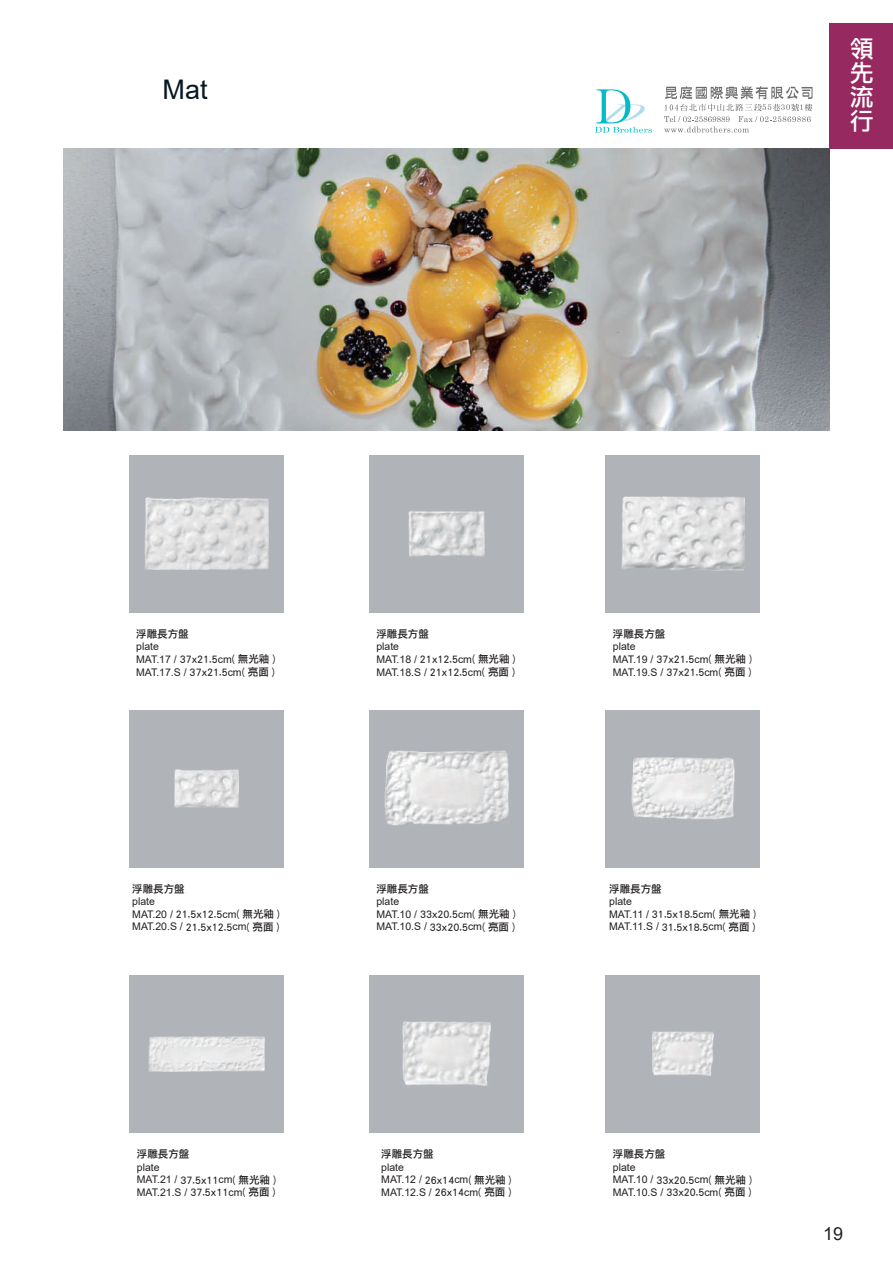
<style>
.page{position:relative;width:893px;height:1263px;background:#fff}
.page>*{position:absolute;margin:0;border:0;box-sizing:border-box;transform-origin:0 0}
.t1{font:27px "Arial";color:#071822}
.t2{font:24px/24px "DF Li Hei Md HK BF";color:#fff;text-align:justify}
.t3{font:18px "Arial";color:#231f20}
.t4{font:10.5px/12.6px "DF Li Hei Md HK BF";color:#231f20}
.t5{font:10.5px "Arial";color:#231f20}
.s1{font-family:"Arial"}
.s2{font-family:"DF Li Hei Md HK BF"}
</style>
<div class="page">
<div style="left:829px;top:23px;width:64px;height:126px;background:#952960"></div>
<svg style="left:664px;top:86px;width:148px;height:47px"></svg>
<svg style="left:595px;top:89px;width:57px;height:44px"></svg>
<img style="left:64px;top:149px;width:765px;height:282px">
<div style="left:129px;top:455px;width:154px;height:157px;background:#b0b4b9"></div>
<img style="left:145px;top:497px;width:123px;height:73px">
<div style="left:369px;top:455px;width:155px;height:157px;background:#b0b4b9"></div>
<img style="left:408px;top:511px;width:76px;height:45px">
<div style="left:606px;top:455px;width:154px;height:157px;background:#b0b4b9"></div>
<img style="left:621px;top:496px;width:123px;height:74px">
<div style="left:129px;top:710px;width:155px;height:157px;background:#b0b4b9"></div>
<img style="left:175px;top:769px;width:64px;height:38px">
<div style="left:369px;top:710px;width:155px;height:157px;background:#b0b4b9"></div>
<img style="left:385px;top:751px;width:123px;height:75px">
<div style="left:606px;top:710px;width:154px;height:157px;background:#b0b4b9"></div>
<img style="left:631px;top:757px;width:103px;height:62px">
<div style="left:129px;top:975px;width:155px;height:157px;background:#b0b4b9"></div>
<img style="left:149px;top:1036px;width:116px;height:35px">
<div style="left:369px;top:975px;width:155px;height:157px;background:#b0b4b9"></div>
<img style="left:402px;top:1022px;width:88px;height:63px">
<div style="left:606px;top:975px;width:154px;height:158px;background:#b0b4b9"></div>
<img style="left:652px;top:1032px;width:61px;height:44px">
<h1 class="t1" style="left:163px;top:71px;width:47px">Mat</h1>
<h2 class="t2" style="left:850px;top:37px;width:25px">領先流行</h2>
<p class="t4" style="left:136px;top:628px;width:54px">浮雕長方盤</p>
<p class="t5" style="left:136px;top:639px;width:24px">plate</p>
<p class="t4" style="left:136px;top:653px;width:141px"><span class="s1">MAT.17 /</span> 37x21.5<span class="s1">cm</span>( 無光釉 )</p>
<p class="t5" style="left:136px;top:665px;width:140px">MAT.17.S / <span class="s2">37x21.5</span>cm<span class="s2">( 亮面 )</span></p>
<p class="t4" style="left:132px;top:882px;width:54px">浮雕長方盤</p>
<p class="t5" style="left:132px;top:894px;width:24px">plate</p>
<p class="t4" style="left:132px;top:908px;width:149px"><span class="s1">MAT.20 /</span> 21.5x12.5<span class="s1">cm</span>( 無光釉 )<br><span class="s1">MAT.20.S /</span> 21.5x12.5<span class="s1">cm</span>( 亮面 )</p>
<p class="t4" style="left:137px;top:1148px;width:54px">浮雕長方盤</p>
<p class="t5" style="left:137px;top:1159px;width:24px">plate</p>
<p class="t4" style="left:137px;top:1173px;width:141px"><span class="s1">MAT.21 /</span> 37.5x11<span class="s1">cm</span>( 無光釉 )</p>
<p class="t5" style="left:137px;top:1185px;width:140px">MAT.21.S / <span class="s2">37.5x11</span>cm<span class="s2">( 亮面 )</span></p>
<p class="t4" style="left:376px;top:628px;width:54px">浮雕長方盤</p>
<p class="t5" style="left:376px;top:639px;width:24px">plate</p>
<p class="t4" style="left:376px;top:653px;width:141px"><span class="s1">MAT.18 /</span> 21x12.5<span class="s1">cm</span>( 無光釉 )</p>
<p class="t5" style="left:376px;top:665px;width:140px">MAT.18.S / <span class="s2">21x12.5</span>cm<span class="s2">( 亮面 )</span></p>
<p class="t4" style="left:376px;top:882px;width:54px">浮雕長方盤</p>
<p class="t5" style="left:376px;top:894px;width:24px">plate</p>
<p class="t4" style="left:376px;top:908px;width:141px"><span class="s1">MAT.10 /</span> 33x20.5<span class="s1">cm</span>( 無光釉 )</p>
<p class="t5" style="left:376px;top:919px;width:140px">MAT.10.S / <span class="s2">33x20.5</span>cm<span class="s2">( 亮面 )</span></p>
<p class="t4" style="left:381px;top:1148px;width:54px">浮雕長方盤</p>
<p class="t5" style="left:381px;top:1159px;width:24px">plate</p>
<p class="t4" style="left:381px;top:1173px;width:132px"><span class="s1">MAT.12 /</span> 26x14<span class="s1">cm</span>( 無光釉 )</p>
<p class="t5" style="left:381px;top:1185px;width:132px">MAT.12.S / <span class="s2">26x14</span>cm<span class="s2">( 亮面 )</span></p>
<p class="t4" style="left:613px;top:628px;width:54px">浮雕長方盤</p>
<p class="t5" style="left:613px;top:639px;width:24px">plate</p>
<p class="t4" style="left:613px;top:653px;width:141px"><span class="s1">MAT.19 /</span> 37x21.5<span class="s1">cm</span>( 無光釉 )</p>
<p class="t5" style="left:613px;top:665px;width:140px">MAT.19.S / <span class="s2">37x21.5</span>cm<span class="s2">( 亮面 )</span></p>
<p class="t4" style="left:609px;top:882px;width:54px">浮雕長方盤</p>
<p class="t5" style="left:609px;top:894px;width:24px">plate</p>
<p class="t4" style="left:609px;top:908px;width:149px"><span class="s1">MAT.11 /</span> 31.5x18.5<span class="s1">cm</span>( 無光釉 )<br><span class="s1">MAT.11.S /</span> 31.5x18.5<span class="s1">cm</span>( 亮面 )</p>
<p class="t4" style="left:613px;top:1148px;width:54px">浮雕長方盤</p>
<p class="t5" style="left:613px;top:1159px;width:24px">plate</p>
<p class="t4" style="left:613px;top:1173px;width:141px"><span class="s1">MAT.10 /</span> 33x20.5<span class="s1">cm</span>( 無光釉 )</p>
<p class="t5" style="left:613px;top:1185px;width:140px">MAT.10.S / <span class="s2">33x20.5</span>cm<span class="s2">( 亮面 )</span></p>
<h3 class="t3" style="left:823px;top:1221px;width:22px">19</h3>
</div>
